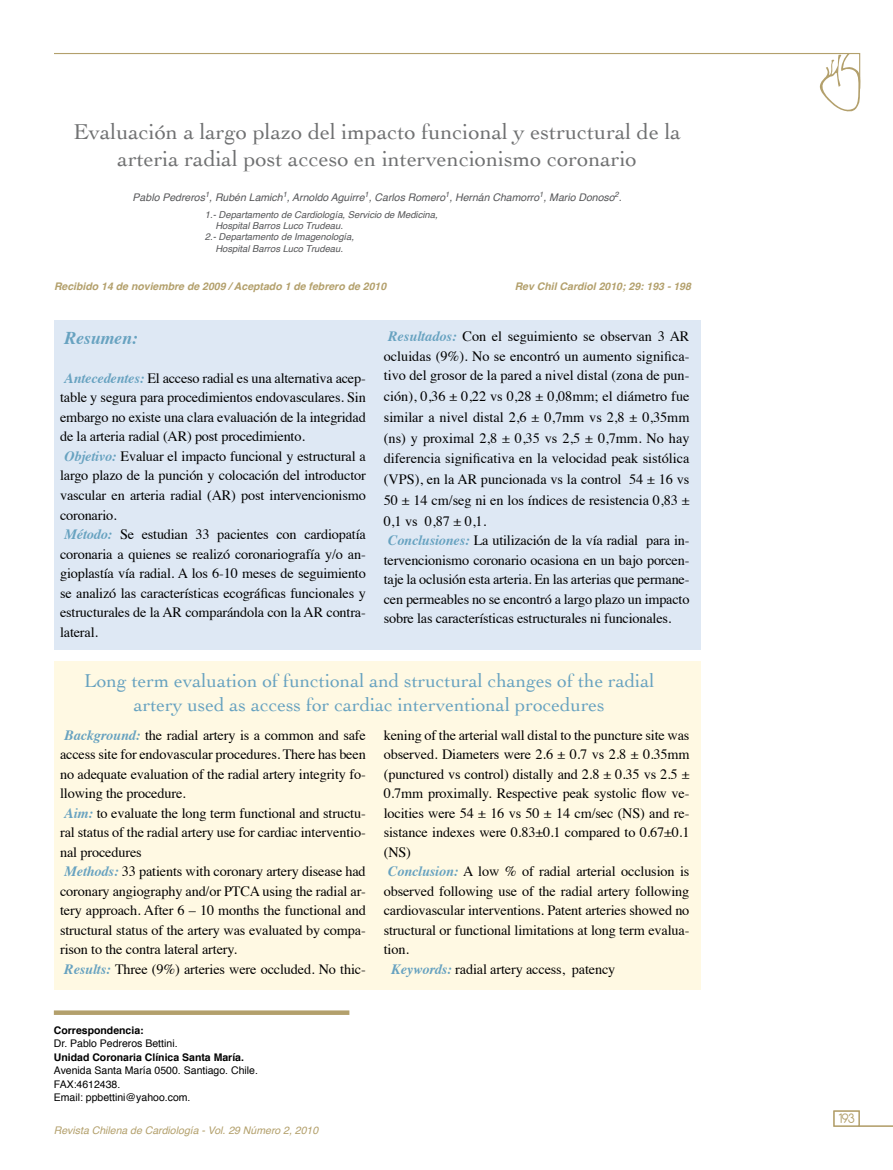
<style>
.page{position:relative;width:893px;height:1170px;background:#fff}
.page>*{position:absolute;margin:0;border:0;box-sizing:border-box;transform-origin:0 0}
.t1{font:22.5px/27px "Cochin";color:#707172;text-align:center}
.t2{font:19.5px/23.4px "Cochin";color:#67a2c0;text-align:center}
.t3{font:italic 700 18px "Times";letter-spacing:-.015em;color:#67a2c0}
.t4{font:15px "Antipasto";color:#b3a06c}
.t5{font:14.25px/19.5px "Times";letter-spacing:-.01em;color:#000;text-align:justify}
.t6{font:10.5px/13.5px "Helvetica";color:#000}
.t7{font:italic 10.5px "Helvetica";color:#555658}
.t8{font:italic 700 10.5px "Helvetica";color:#b3a06c}
.t9{font:700 10.5px "Helvetica";color:#000}
.t10{font:italic 10.5px "Helvetica";color:#b3a06c}
.t11{font:italic 9.45px "Helvetica";color:#555658}
.s1{font-weight:700;font-style:italic;color:#67a2c0}
</style>
<div class="page">
<svg style="left:54px;top:53px;width:807px;height:59px"></svg>
<hr style="left:859px;top:1125px;width:34px;height:1px;background:#b3a06c">
<div style="left:833px;top:1110px;width:27px;height:16px;border:1px solid #b3a06c"></div>
<div style="left:54px;top:320px;width:646px;height:329px;background:#dee8f4"></div>
<div style="left:54px;top:661px;width:646px;height:328px;background:#fff9e3"></div>
<svg style="left:54px;top:1010px;width:295px;height:4px"></svg>
<h1 class="t1" style="left:73px;top:119px;width:609px">Evaluación a largo plazo del impacto funcional y estructural de la arteria radial post acceso en intervencionismo coronario</h1>
<p class="t7" style="left:133px;top:189px;width:491px">Pablo Pedreros<sup>1</sup>, Rubén Lamich<sup>1</sup>, Arnoldo Aguirre<sup>1</sup>, Carlos Romero<sup>1</sup>, Hernán Chamorro<sup>1</sup>, Mario Donoso<sup>2</sup>.</p>
<p class="t11" style="left:205px;top:207px;width:234px">1.- Departamento de Cardiología, Servicio de Medicina,</p>
<p class="t11" style="left:215px;top:218px;width:129px">Hospital Barros Luco Trudeau.</p>
<p class="t11" style="left:205px;top:229px;width:151px">2.- Departamento de Imagenología,</p>
<p class="t11" style="left:215px;top:241px;width:129px">Hospital Barros Luco Trudeau.</p>
<p class="t8" style="left:54px;top:277px;width:334px">Recibido 14 de noviembre de 2009 / Aceptado 1 de febrero de 2010</p>
<p class="t8" style="left:515px;top:277px;width:178px">Rev Chil Cardiol 2010; 29: 193 - 198</p>
<p class="t3" style="left:64px;top:321px;width:75px">Resumen:</p>
<p class="t5" style="left:60px;top:367px;width:307px;text-align:left"><span class="s1">Antecedentes:</span> El acceso radial es una alternativa acep&shy;table y segura para procedimientos endovasculares. Sin embargo no existe una clara evaluación de la integridad de la arteria radial (AR) post procedimiento.<br><span class="s1">Objetivo:</span> Evaluar el impacto funcional y estructural a largo plazo de la punción y colocación del introductor vascular en arteria radial (AR) post intervencionismo coronario.<br><span class="s1">Método:</span> Se estudian 33 pacientes con cardiopatía coronaria a quienes se realizó coronariografía y/o an&shy;gioplastía vía radial. A los 6-10 meses de seguimiento se analizó las características ecográficas funcionales y estructurales de la AR comparándola con la AR contra&shy;lateral.</p>
<p class="t5" style="left:384px;top:325px;width:307px"><span class="s1">Resultados:</span> Con el seguimiento se observan 3 AR ocluidas (9%). No se encontró un aumento significa&shy;tivo del grosor de la pared a nivel distal (zona de pun-</p>
<p class="t5" style="left:384px;top:384px;width:307px;line-height:21px">ción), 0,36 ± 0,22 vs 0,28 ± 0,08mm; el diámetro fue similar a nivel distal 2,6 ± 0,7mm vs 2,8 ± 0,35mm (ns) y proximal 2,8 ± 0,35 vs 2,5 ± 0,7mm. No hay</p>
<p class="t5" style="left:384px;top:446px;width:307px;line-height:21px">diferencia significativa en la velocidad peak sistólica (VPS), en la AR puncionada vs la control 54 ± 16 vs 50 ± 14 cm/seg ni en los índices de resistencia 0,83 ± 0,1 vs 0,87 ± 0,1.</p>
<p class="t5" style="left:384px;top:529px;width:307px"><span class="s1">Conclusiones:</span> La utilización de la vía radial para in&shy;tervencionismo coronario ocasiona en un bajo porcen&shy;taje la oclusión esta arteria. En las arterias que permane&shy;cen permeables no se encontró a largo plazo un impacto sobre las características estructurales ni funcionales.</p>
<h2 class="t2" style="left:84px;top:669px;width:572px">Long term evaluation of functional and structural changes of the radial artery used as access for cardiac interventional procedures</h2>
<p class="t5" style="left:60px;top:723px;width:307px;text-align:left;text-indent:4px"><span class="s1">Background:</span> the radial artery is a common and safe access site for endovascular procedures. There has been no adequate evaluation of the radial artery integrity fo&shy;llowing the procedure.<br><span class="s1">Aim:</span> to evaluate the long term functional and structu&shy;ral status of the radial artery use for cardiac interventio&shy;nal procedures<br><span class="s1">Methods:</span> 33 patients with coronary artery disease had coronary angiography and/or PTCA using the radial ar&shy;tery approach. After 6 – 10 months the functional and structural status of the artery was evaluated by compa&shy;rison to the contra lateral artery.<br><span class="s1">Results:</span> Three (9%) arteries were occluded. No thic-</p>
<p class="t5" style="left:384px;top:723px;width:307px">kening of the arterial wall distal to the puncture site was</p>
<p class="t5" style="left:384px;top:743px;width:307px">observed. Diameters were 2.6 ± 0.7 vs 2.8 ± 0.35mm</p>
<p class="t5" style="left:384px;top:762px;width:307px">(punctured vs control) distally and 2.8 ± 0.35 vs 2.5 ±</p>
<p class="t5" style="left:384px;top:782px;width:307px">0.7mm proximally. Respective peak systolic flow ve-</p>
<p class="t5" style="left:384px;top:801px;width:307px">locities were 54 ± 16 vs 50 ± 14 cm/sec (NS) and re-</p>
<p class="t5" style="left:384px;top:821px;width:307px">sistance indexes were 0.83±0.1 compared to 0.67±0.1</p>
<p class="t5" style="left:384px;top:840px;width:29px">(NS)</p>
<p class="t5" style="left:388px;top:860px;width:303px"><span class="s1">Conclusion:</span> A low % of radial arterial occlusion is</p>
<p class="t5" style="left:384px;top:879px;width:307px">observed following use of the radial artery following</p>
<p class="t5" style="left:384px;top:899px;width:307px">cardiovascular interventions. Patent arteries showed no</p>
<p class="t5" style="left:384px;top:918px;width:307px">structural or functional limitations at long term evalua-</p>
<p class="t5" style="left:384px;top:938px;width:27px">tion.</p>
<p class="t5" style="left:391px;top:957px;width:225px"><span class="s1">Keywords:</span> radial artery access, patency</p>
<p class="t9" style="left:54px;top:1021px;width:91px">Correspondencia:</p>
<p class="t6" style="left:54px;top:1037px;width:125px">Dr. Pablo Pedreros Bettini.</p>
<p class="t9" style="left:54px;top:1048px;width:192px">Unidad Coronaria Clínica Santa María.</p>
<p class="t6" style="left:54px;top:1064px;width:206px">Avenida Santa María 0500. Santiago. Chile.<br>FAX:4612438.<br>Email: ppbettini@yahoo.com.</p>
<p class="t10" style="left:54px;top:1121px;width:266px">Revista Chilena de Cardiología - Vol. 29 Número 2, 2010</p>
<p class="t4" style="left:839px;top:1109px;width:18px">193</p>
</div>
